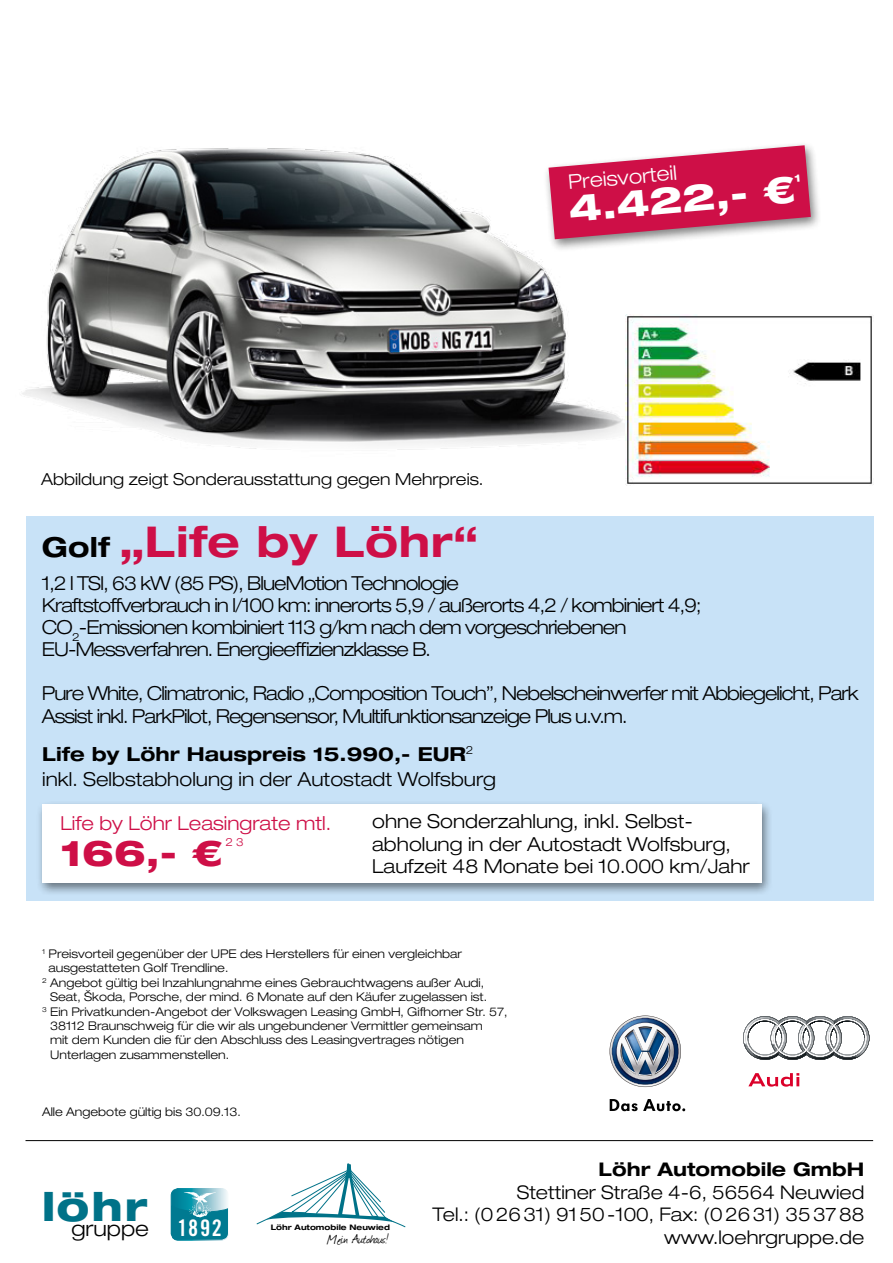
<style>
.page{position:relative;width:893px;height:1263px;background:#fff}
.page>*{position:absolute;margin:0;border:0;box-sizing:border-box;transform-origin:0 0}
.t1{font:700 expanded 42.45px "Helvetica Neue LT Pro";letter-spacing:.01em;color:#ce0f47}
.t2{font:800 expanded 39.75px "Helvetica Neue";color:#007288}
.t3{font:800 expanded 37.35px "Helvetica Neue LT Pro";color:#fff}
.t4{font:800 expanded 35.85px "Helvetica Neue LT Pro";color:#ce0f47}
.t5{font:22.8px "Trade Gothic Bold Cond Twenty";color:#fff}
.t6{font:300 expanded 21.3px "Helvetica Neue";color:#000}
.t7{font:300 expanded 20.1px "Helvetica Neue LT Pro";color:#fff}
.t8{font:300 expanded 19.35px/22px "Helvetica Neue LT Pro";letter-spacing:-.05em;color:#000}
.t9{font:300 expanded 19.35px/22px "Helvetica Neue LT Pro";color:#000}
.t10{font:300 expanded 19.35px "Helvetica Neue LT Pro";color:#ce0f47}
.t11{font:300 expanded 18.9px/22.6px "Helvetica Neue LT Pro";color:#000;text-align:right}
.t12{font:700 expanded 18.9px "Helvetica Neue LT Pro";color:#000}
.t13{font:300 expanded 16.5px "Helvetica Neue LT Pro";color:#000}
.t14{font:15.45px "Journal";letter-spacing:-.005em;color:#000}
.t15{font:300 expanded 12px "Helvetica Neue LT Pro";color:#000}
.t16{font:300 expanded 11.25px "Helvetica Neue LT Pro";color:#ce0f47}
.t17{font:700 expanded 7.65px "Helvetica Neue LT Pro";color:#000}
.s1{font-size:27.6px;color:#000}
.s2{font-weight:700}
</style>
<div class="page">
<div style="left:26px;top:516px;width:847px;height:384px;background:#c8e2f7"></div>
<img style="left:22px;top:148px;width:609px;height:337px">
<div style="left:542px;top:141px;width:280px;height:112px;background:#000;opacity:.5"></div>
<div style="left:35px;top:800px;width:739px;height:96px;background:#000;opacity:.5"></div>
<div style="left:42px;top:804px;width:720px;height:78px;background:#fff"></div>
<hr style="left:26px;top:1140px;width:847px;height:1px;background:#000">
<svg style="left:171px;top:1188px;width:57px;height:52px;background:#3798ab"></svg>
<img style="left:609px;top:1015px;width:72px;height:72px">
<svg style="left:610px;top:1099px;width:75px;height:12px"></svg>
<svg style="left:748px;top:1073px;width:51px;height:14px"></svg>
<svg style="left:743px;top:1016px;width:126px;height:44px"></svg>
<svg style="left:257px;top:1163px;width:148px;height:64px"></svg>
<img style="left:626px;top:315px;width:246px;height:171px">
<svg style="left:549px;top:145px;width:262px;height:94px"></svg>
<h3 class="t7" style="left:567px;top:170px;width:111px;rotate:-5deg">Preisvorteil</h3>
<h3 class="t3" style="left:567px;top:185px;width:229px;rotate:-5deg">4.422,- €</h3>
<h3 class="t13" style="left:41px;top:470px;width:444px">Abbildung zeigt Sonderausstattung gegen Mehrpreis.</h3>
<h1 class="t1" style="left:42px;top:515px;width:438px"><span class="s1">Golf</span> „Life by Löhr“</h1>
<p class="t8" style="left:42px;top:572px;width:661px">1,2 l TSI, 63 kW (85 PS), BlueMotion Technologie<br>Kraftstoffverbrauch in l/100 km: innerorts 5,9 / außerorts 4,2 / kombiniert 4,9; CO<sub>2</sub>-Emissionen kombiniert 113 g/km nach dem vorgeschriebenen EU-Messverfahren. Energieeffizienzklasse B.</p>
<h3 class="t8" style="left:42px;top:682px;width:818px">Pure White, Climatronic, Radio „Composition Touch”, Nebelscheinwerfer mit Abbiegelicht, Park<br>Assist inkl. ParkPilot, Regensensor, Multifunktionsanzeige Plus u.v.m.</h3>
<h3 class="t9" style="left:42px;top:741px;width:455px;line-height:24.9px"><span class="s2">Life by Löhr Hauspreis 15.990,- EUR</span><sup>2 </sup>inkl. Selbstabholung in der Autostadt Wolfsburg</h3>
<h3 class="t10" style="left:60px;top:812px;width:272px">Life by Löhr Leasingrate mtl.</h3>
<h3 class="t9" style="left:372px;top:810px;width:379px">ohne Sonderzahlung, inkl. Selbst&shy;abholung in der Autostadt Wolfsburg,<br>Laufzeit 48 Monate bei 10.000 km/Jahr</h3>
<h3 class="t4" style="left:60px;top:830px;width:164px">166,- €</h3>
<p class="t16" style="left:226px;top:835px;width:20px">2 3</p>
<p class="t15" style="left:42px;top:947px;width:421px"><sup>1</sup> Preisvorteil gegenüber der UPE des Herstellers für einen vergleichbar</p>
<p class="t15" style="left:49px;top:961px;width:181px">ausgestatteten Golf Trendline.</p>
<p class="t15" style="left:42px;top:975px;width:444px"><sup>2</sup> Angebot gültig bei Inzahlungnahme eines Gebrauchtwagens außer Audi,</p>
<p class="t15" style="left:50px;top:990px;width:439px">Seat, Škoda, Porsche, der mind. 6 Monate auf den Käufer zugelassen ist.</p>
<p class="t15" style="left:42px;top:1004px;width:467px"><sup>3</sup> Ein Privatkunden-Angebot der Volkswagen Leasing GmbH, Gifhorner Str. 57,</p>
<p class="t15" style="left:50px;top:1019px;width:434px">38112 Braunschweig für die wir als ungebundener Vermittler gemeinsam</p>
<p class="t15" style="left:50px;top:1033px;width:415px">mit dem Kunden die für den Abschluss des Leasingvertrages nötigen</p>
<p class="t15" style="left:50px;top:1047px;width:180px">Unterlagen zusammenstellen.</p>
<p class="t15" style="left:42px;top:1105px;width:200px">Alle Angebote gültig bis 30.09.13.</p>
<h2 class="t2" style="left:42px;top:1181px;width:107px">löhr</h2>
<h3 class="t6" style="left:71px;top:1215px;width:79px">gruppe</h3>
<h3 class="t5" style="left:178px;top:1214px;width:46px">1892</h3>
<p class="t17" style="left:271px;top:1223px;width:121px">Löhr Automobile Neuwied</p>
<p class="t14" style="left:327px;top:1228px;width:63px">Mein Autohaus!</p>
<h3 class="t12" style="left:599px;top:1157px;width:267px">Löhr Automobile GmbH</h3>
<h3 class="t11" style="left:432px;top:1180px;width:433px">Stettiner Straße 4-6, 56564 Neuwied<br>Tel.: (02631) 9150-100, Fax: (02631) 353788 www.loehrgruppe.de</h3>
</div>
